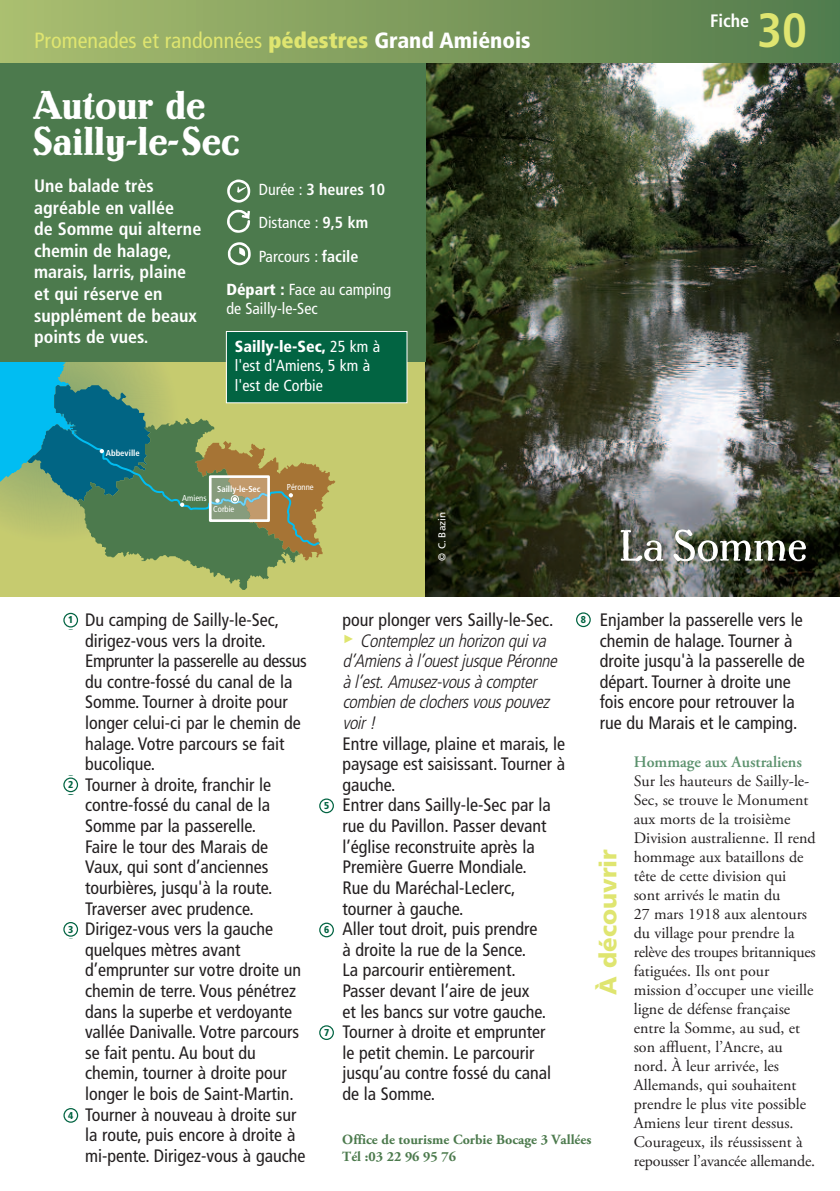
<style>
.page{position:relative;width:840px;height:1191px;background:#fff}
.page>*{position:absolute;margin:0;border:0;box-sizing:border-box;transform-origin:0 0}
.t1{font:700 condensed 48px "Frutiger";color:#dfe570}
.t2{font:40px/36px "Lo Type";color:#fff}
.t3{font:900 24px "Frutiger";color:#dfe570}
.t4{font:condensed 22px "Frutiger";color:#dfe570}
.t5{font:condensed 18px/20.6px "Frutiger";color:#231f20}
.t6{font:700 condensed 18px/21.6px "Frutiger";color:#fff}
.t7{font:italic 300 condensed 18px/20.6px "Frutiger";color:#231f20}
.t8{font:16px/19px "Adobe Garamond Pro";color:#231f20}
.t9{font:condensed 16px/19px "Frutiger";color:#fff}
.t10{font:600 16px "Adobe Garamond Pro";color:#5b916d}
.t11{font:700 14px/17px "Adobe Garamond Pro";color:#4c7a4d}
.t12{font:10px "Frutiger";color:#fff}
.t13{font:900 condensed 10px "Frutiger";color:#026442}
.t14{font:700 condensed 8.6px "Frutiger";color:#fff}
.t15{font:condensed 8.6px "Frutiger";color:#fff}
.s1{font-weight:900}
.s2{font-weight:900;color:#fff}
.s3{font-weight:700}
</style>
<div class="page">
<div style="left:0;top:361px;width:425px;height:235px;background:#c6cb6f"></div>
<svg style="left:0;top:362px;width:335px;height:228px"></svg>
<img style="left:425px;top:62px;width:414px;height:534px">
<div style="left:0;top:37px;width:425px;height:325px;background:#4c7a4d"></div>
<div style="left:0;top:0;width:839px;height:62px;background:linear-gradient(to right,#aabe6f,#527a4c)"></div>
<svg style="left:620px;top:530px;width:43px;height:31px"></svg>
<svg style="left:673px;top:529px;width:132px;height:32px"></svg>
<svg style="left:344px;top:634px;width:9px;height:9px"></svg>
<svg style="left:64px;top:922px;width:15px;height:15px"></svg>
<div style="left:63px;top:922px;width:15px;height:14px;border:1px solid #026442;border-radius:50%"></div>
<svg style="left:63px;top:779px;width:16px;height:14px"></svg>
<div style="left:63px;top:777px;width:15px;height:15px;border:1px solid #026442;border-radius:50%"></div>
<svg style="left:64px;top:612px;width:15px;height:16px"></svg>
<div style="left:63px;top:613px;width:15px;height:14px;border:1px solid #026442;border-radius:50%"></div>
<svg style="left:64px;top:1108px;width:15px;height:15px"></svg>
<div style="left:63px;top:1108px;width:15px;height:14px;border:1px solid #026442;border-radius:50%"></div>
<svg style="left:319px;top:800px;width:15px;height:13px"></svg>
<div style="left:319px;top:798px;width:15px;height:15px;border:1px solid #026442;border-radius:50%"></div>
<svg style="left:319px;top:924px;width:15px;height:13px"></svg>
<div style="left:319px;top:922px;width:15px;height:15px;border:1px solid #026442;border-radius:50%"></div>
<svg style="left:319px;top:1025px;width:15px;height:15px"></svg>
<div style="left:319px;top:1025px;width:15px;height:15px;border:1px solid #026442;border-radius:50%"></div>
<div style="left:227px;top:332px;width:179px;height:70px;background:#026442"></div>
<div style="left:226px;top:331px;width:181px;height:72px;border:1px solid #fff"></div>
<svg style="left:227px;top:179px;width:23px;height:24px"></svg>
<svg style="left:227px;top:210px;width:23px;height:23px"></svg>
<svg style="left:228px;top:242px;width:22px;height:23px"></svg>
<svg style="left:577px;top:612px;width:14px;height:15px"></svg>
<div style="left:575px;top:612px;width:15px;height:15px;border:1px solid #026442;border-radius:50%"></div>
<p class="t4" style="left:34px;top:32px;width:497px">Promenades et randonnées <span class="s1">pédestres</span> <span class="s2">Grand Amiénois</span></p>
<h2 class="t2" style="left:33px;top:90px;width:207px">Autour de<br>Sailly-le-Sec</h2>
<p class="t6" style="left:34px;top:176px;width:169px">Une balade très agréable en vallée<br>de Somme qui alterne chemin de halage, marais, larris, plaine et qui réserve en supplément de beaux points de vues.</p>
<p class="t14" style="left:106px;top:449px;width:35px">Abbeville</p>
<p class="t9" style="left:259px;top:174px;width:128px;line-height:33.4px">Durée : <span class="s3">3 heures 10<br></span>Distance : <span class="s3">9,5 km<br></span>Parcours : <span class="s3">facile</span></p>
<p class="t9" style="left:226px;top:281px;width:166px"><span class="s1">Départ :</span> Face au camping de Sailly-le-Sec</p>
<p class="t9" style="left:235px;top:339px;width:147px"><span class="s1">Sailly-le-Sec,</span> 25 km à l'est d'Amiens, 5 km à l'est de Corbie</p>
<p class="t14" style="left:217px;top:486px;width:45px">Sailly-le-Sec</p>
<p class="t15" style="left:213px;top:505px;width:23px">Corbie</p>
<p class="t15" style="left:182px;top:494px;width:26px">Amiens</p>
<p class="t15" style="left:287px;top:483px;width:28px">Péronne</p>
<p class="t12" style="left:438px;top:560px;width:50px;rotate:-90deg">© C. Bazin</p>
<p class="t6" style="left:709px;top:12px;width:41px">Fiche</p>
<h1 class="t1" style="left:756px;top:11px;width:51px">30</h1>
<p class="t13" style="left:68px;top:616px;width:7px">1</p>
<p class="t13" style="left:68px;top:780px;width:7px">2</p>
<p class="t13" style="left:68px;top:925px;width:7px">3</p>
<p class="t13" style="left:68px;top:1111px;width:7px">4</p>
<p class="t5" style="left:85px;top:611px;width:223px">Du camping de Sailly-le-Sec, dirigez-vous vers la droite.<br>Emprunter la passerelle au dessus du contre-fossé du canal de la<br>Somme. Tourner à droite pour longer celui-ci par le chemin de halage. Votre parcours se fait bucolique.<br>Tourner à droite, franchir le contre-fossé du canal de la<br>Somme par la passerelle.<br>Faire le tour des Marais de<br>Vaux, qui sont d’anciennes tourbières, jusqu'à la route.<br>Traverser avec prudence.<br>Dirigez-vous vers la gauche quelques mètres avant d’emprunter sur votre droite un chemin de terre. Vous pénétrez dans la superbe et verdoyante vallée Danivalle. Votre parcours se fait pentu. Au bout du chemin, tourner à droite pour longer le bois de Saint-Martin.<br>Tourner à nouveau à droite sur la route, puis encore à droite à mi-pente. Dirigez-vous à gauche</p>
<p class="t5" style="left:342px;top:611px;width:212px">pour plonger vers Sailly-le-Sec.</p>
<p class="t5" style="left:599px;top:611px;width:206px">Enjamber la passerelle vers le chemin de halage. Tourner à droite jusqu'à la passerelle de départ. Tourner à droite une fois encore pour retrouver la rue du Marais et le camping.</p>
<p class="t10" style="left:633px;top:755px;width:170px">Hommage aux Australiens</p>
<p class="t8" style="left:633px;top:773px;width:183px">Sur les hauteurs de Sailly-le-<br>Sec, se trouve le Monument aux morts de la troisième<br>Division australienne. Il rend hommage aux bataillons de tête de cette division qui sont arrivés le matin du<br>27 mars 1918 aux alentours du village pour prendre la relève des troupes britanniques fatiguées. Ils ont pour mission d’occuper une vieille ligne de défense française entre la Somme, au sud, et son affluent, l’Ancre, au nord. À leur arrivée, les<br>Allemands, qui souhaitent prendre le plus vite possible<br>Amiens leur tirent dessus.<br>Courageux, ils réussissent à repousser l’avancée allemande.</p>
<p class="t13" style="left:580px;top:615px;width:7px">8</p>
<p class="t7" style="left:342px;top:631px;width:219px;text-indent:18px">Contemplez un horizon qui va d’Amiens à l’ouest jusque Péronne à l’est. Amusez-vous à compter combien de clochers vous pouvez voir !</p>
<p class="t5" style="left:342px;top:734px;width:224px">Entre village, plaine et marais, le paysage est saisissant. Tourner à gauche.<br>Entrer dans Sailly-le-Sec par la rue du Pavillon. Passer devant l’église reconstruite après la<br>Première Guerre Mondiale.<br>Rue du Maréchal-Leclerc, tourner à gauche.<br>Aller tout droit, puis prendre<br>à droite la rue de la Sence.<br>La parcourir entièrement.<br>Passer devant l’aire de jeux<br>et les bancs sur votre gauche.<br>Tourner à droite et emprunter<br>le petit chemin. Le parcourir jusqu’au contre fossé du canal de la Somme.</p>
<p class="t13" style="left:324px;top:801px;width:7px">5</p>
<h3 class="t3" style="left:598px;top:994px;width:147px;rotate:-90deg">À découvrir</h3>
<p class="t13" style="left:324px;top:925px;width:7px">6</p>
<p class="t13" style="left:324px;top:1028px;width:7px">7</p>
<p class="t11" style="left:342px;top:1131px;width:250px">Office de tourisme Corbie Bocage 3 Vallées<br>Tél :03 22 96 95 76</p>
</div>
